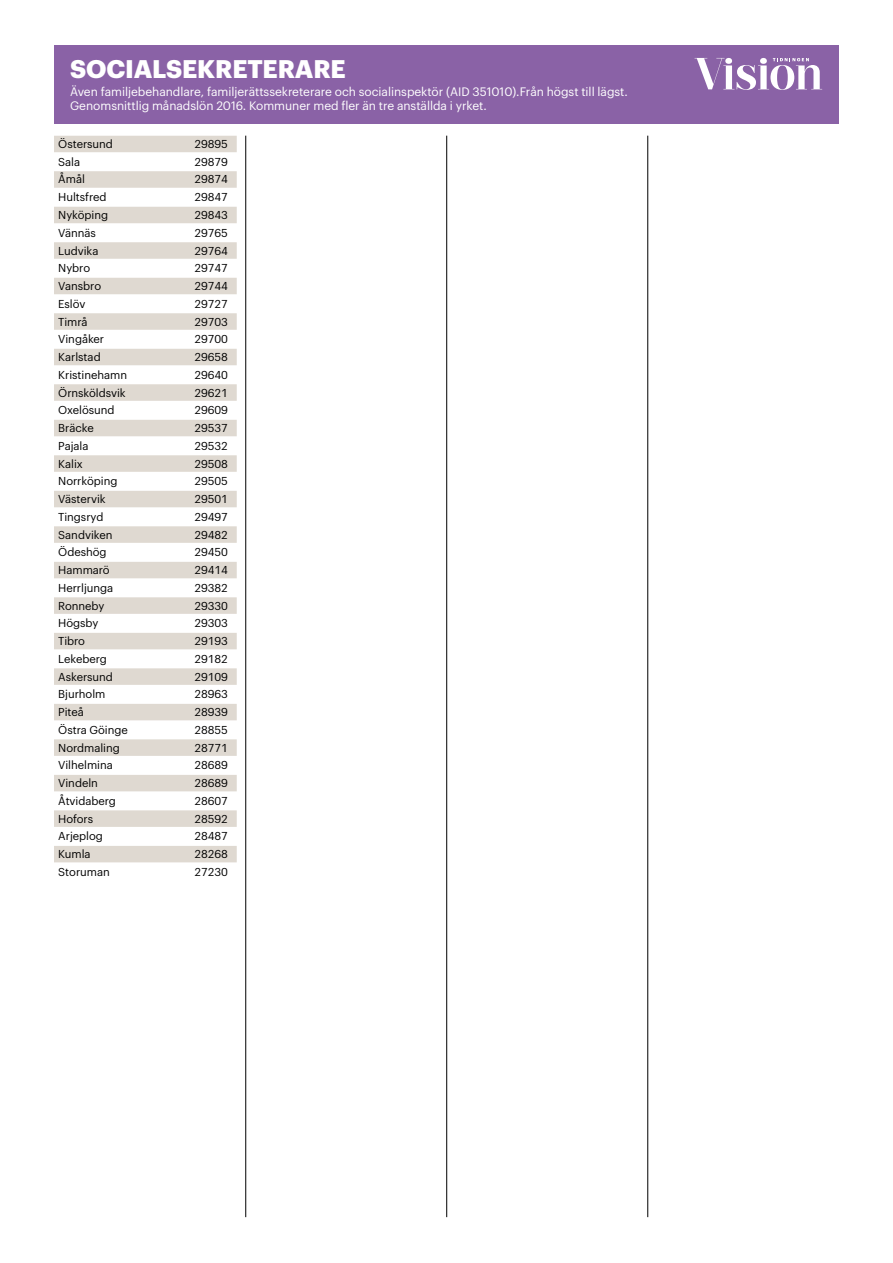
<style>
.page{position:relative;width:893px;height:1263px;background:#fff}
.page>*{position:absolute;margin:0;border:0;box-sizing:border-box;transform-origin:0 0}
.t1{font:700 24.9px "Graphik";letter-spacing:-.01em;color:#fff}
.t2{font:12px/14.2px "Graphik";letter-spacing:-.005em;color:#fff}
.t3{font:11.25px "Graphik";letter-spacing:-.005em;color:#000}
</style>
<div class="page">
<div style="left:54px;top:136px;width:183px;height:16px;background:#dfd9d1"></div>
<div style="left:54px;top:171px;width:183px;height:17px;background:#dfd9d1"></div>
<div style="left:54px;top:207px;width:183px;height:16px;background:#dfd9d1"></div>
<div style="left:54px;top:242px;width:183px;height:17px;background:#dfd9d1"></div>
<div style="left:54px;top:278px;width:183px;height:16px;background:#dfd9d1"></div>
<div style="left:54px;top:313px;width:183px;height:17px;background:#dfd9d1"></div>
<div style="left:54px;top:349px;width:183px;height:16px;background:#dfd9d1"></div>
<div style="left:54px;top:384px;width:183px;height:17px;background:#dfd9d1"></div>
<div style="left:54px;top:420px;width:183px;height:16px;background:#dfd9d1"></div>
<div style="left:54px;top:455px;width:183px;height:17px;background:#dfd9d1"></div>
<div style="left:54px;top:491px;width:183px;height:16px;background:#dfd9d1"></div>
<div style="left:54px;top:526px;width:183px;height:17px;background:#dfd9d1"></div>
<div style="left:54px;top:562px;width:183px;height:16px;background:#dfd9d1"></div>
<div style="left:54px;top:597px;width:183px;height:17px;background:#dfd9d1"></div>
<div style="left:54px;top:633px;width:183px;height:16px;background:#dfd9d1"></div>
<div style="left:54px;top:668px;width:183px;height:17px;background:#dfd9d1"></div>
<div style="left:54px;top:704px;width:183px;height:16px;background:#dfd9d1"></div>
<div style="left:54px;top:739px;width:183px;height:17px;background:#dfd9d1"></div>
<div style="left:54px;top:775px;width:183px;height:16px;background:#dfd9d1"></div>
<div style="left:54px;top:810px;width:183px;height:17px;background:#dfd9d1"></div>
<div style="left:54px;top:846px;width:183px;height:16px;background:#dfd9d1"></div>
<hr style="left:647px;top:136px;width:1px;height:1081px;background:#000">
<hr style="left:446px;top:136px;width:1px;height:1081px;background:#000">
<hr style="left:245px;top:136px;width:1px;height:1081px;background:#000">
<div style="left:54px;top:46px;width:785px;height:78px;background:#8a62a6"></div>
<svg style="left:694px;top:58px;width:128px;height:32px"></svg>
<h1 class="t1" style="left:70px;top:49px;width:277px">SOCIALSEKRETERARE</h1>
<p class="t2" style="left:70px;top:83px;width:559px">Även familjebehandlare, familjerättssekreterare och socialinspektör (AID 351010).Från högst till lägst.<br>Genomsnittlig månadslön 2016. Kommuner med fler än tre anställda i yrket.</p>
<p class="t3" style="left:58px;top:135px;width:56px">Östersund</p>
<p class="t3" style="left:194px;top:135px;width:35px">29895</p>
<p class="t3" style="left:58px;top:153px;width:23px">Sala</p>
<p class="t3" style="left:194px;top:153px;width:35px">29879</p>
<p class="t3" style="left:58px;top:171px;width:28px">Åmål</p>
<p class="t3" style="left:194px;top:171px;width:35px">29874</p>
<p class="t3" style="left:58px;top:189px;width:50px">Hultsfred</p>
<p class="t3" style="left:194px;top:189px;width:35px">29847</p>
<p class="t3" style="left:58px;top:206px;width:51px">Nyköping</p>
<p class="t3" style="left:194px;top:206px;width:35px">29843</p>
<p class="t3" style="left:58px;top:224px;width:39px">Vännäs</p>
<p class="t3" style="left:194px;top:224px;width:35px">29765</p>
<p class="t3" style="left:58px;top:242px;width:42px">Ludvika</p>
<p class="t3" style="left:194px;top:242px;width:35px">29764</p>
<p class="t3" style="left:58px;top:260px;width:33px">Nybro</p>
<p class="t3" style="left:194px;top:260px;width:35px">29747</p>
<p class="t3" style="left:58px;top:277px;width:44px">Vansbro</p>
<p class="t3" style="left:194px;top:277px;width:35px">29744</p>
<p class="t3" style="left:58px;top:295px;width:29px">Eslöv</p>
<p class="t3" style="left:194px;top:295px;width:35px">29727</p>
<p class="t3" style="left:58px;top:313px;width:31px">Timrå</p>
<p class="t3" style="left:194px;top:313px;width:35px">29703</p>
<p class="t3" style="left:58px;top:331px;width:47px">Vingåker</p>
<p class="t3" style="left:194px;top:331px;width:35px">29700</p>
<p class="t3" style="left:58px;top:348px;width:44px">Karlstad</p>
<p class="t3" style="left:194px;top:348px;width:35px">29658</p>
<p class="t3" style="left:58px;top:366px;width:70px">Kristinehamn</p>
<p class="t3" style="left:194px;top:366px;width:35px">29640</p>
<p class="t3" style="left:58px;top:384px;width:69px">Örnsköldsvik</p>
<p class="t3" style="left:194px;top:384px;width:35px">29621</p>
<p class="t3" style="left:58px;top:402px;width:58px">Oxelösund</p>
<p class="t3" style="left:194px;top:402px;width:35px">29609</p>
<p class="t3" style="left:58px;top:419px;width:37px">Bräcke</p>
<p class="t3" style="left:194px;top:419px;width:35px">29537</p>
<p class="t3" style="left:58px;top:437px;width:32px">Pajala</p>
<p class="t3" style="left:194px;top:437px;width:35px">29532</p>
<p class="t3" style="left:58px;top:455px;width:26px">Kalix</p>
<p class="t3" style="left:194px;top:455px;width:35px">29508</p>
<p class="t3" style="left:58px;top:473px;width:61px">Norrköping</p>
<p class="t3" style="left:194px;top:473px;width:35px">29505</p>
<p class="t3" style="left:58px;top:490px;width:49px">Västervik</p>
<p class="t3" style="left:194px;top:490px;width:35px">29501</p>
<p class="t3" style="left:58px;top:508px;width:47px">Tingsryd</p>
<p class="t3" style="left:194px;top:508px;width:35px">29497</p>
<p class="t3" style="left:58px;top:526px;width:56px">Sandviken</p>
<p class="t3" style="left:194px;top:526px;width:35px">29482</p>
<p class="t3" style="left:58px;top:544px;width:50px">Ödeshög</p>
<p class="t3" style="left:194px;top:544px;width:35px">29450</p>
<p class="t3" style="left:58px;top:561px;width:53px">Hammarö</p>
<p class="t3" style="left:194px;top:561px;width:35px">29414</p>
<p class="t3" style="left:58px;top:579px;width:57px">Herrljunga</p>
<p class="t3" style="left:194px;top:579px;width:35px">29382</p>
<p class="t3" style="left:58px;top:597px;width:48px">Ronneby</p>
<p class="t3" style="left:194px;top:597px;width:35px">29330</p>
<p class="t3" style="left:58px;top:615px;width:42px">Högsby</p>
<p class="t3" style="left:194px;top:615px;width:35px">29303</p>
<p class="t3" style="left:58px;top:633px;width:28px">Tibro</p>
<p class="t3" style="left:194px;top:633px;width:35px">29193</p>
<p class="t3" style="left:58px;top:650px;width:50px">Lekeberg</p>
<p class="t3" style="left:194px;top:650px;width:35px">29182</p>
<p class="t3" style="left:58px;top:668px;width:56px">Askersund</p>
<p class="t3" style="left:194px;top:668px;width:35px">29109</p>
<p class="t3" style="left:58px;top:686px;width:49px">Bjurholm</p>
<p class="t3" style="left:194px;top:686px;width:35px">28963</p>
<p class="t3" style="left:58px;top:704px;width:27px">Piteå</p>
<p class="t3" style="left:194px;top:704px;width:35px">28939</p>
<p class="t3" style="left:58px;top:721px;width:71px">Östra Göinge</p>
<p class="t3" style="left:194px;top:721px;width:35px">28855</p>
<p class="t3" style="left:58px;top:739px;width:63px">Nordmaling</p>
<p class="t3" style="left:194px;top:739px;width:35px">28771</p>
<p class="t3" style="left:58px;top:757px;width:56px">Vilhelmina</p>
<p class="t3" style="left:194px;top:757px;width:35px">28689</p>
<p class="t3" style="left:58px;top:775px;width:41px">Vindeln</p>
<p class="t3" style="left:194px;top:775px;width:35px">28689</p>
<p class="t3" style="left:58px;top:792px;width:59px">Åtvidaberg</p>
<p class="t3" style="left:194px;top:792px;width:35px">28607</p>
<p class="t3" style="left:58px;top:810px;width:36px">Hofors</p>
<p class="t3" style="left:194px;top:810px;width:35px">28592</p>
<p class="t3" style="left:58px;top:828px;width:46px">Arjeplog</p>
<p class="t3" style="left:194px;top:828px;width:35px">28487</p>
<p class="t3" style="left:58px;top:846px;width:34px">Kumla</p>
<p class="t3" style="left:194px;top:846px;width:35px">28268</p>
<p class="t3" style="left:58px;top:863px;width:53px">Storuman</p>
<p class="t3" style="left:194px;top:863px;width:35px">27230</p>
</div>
